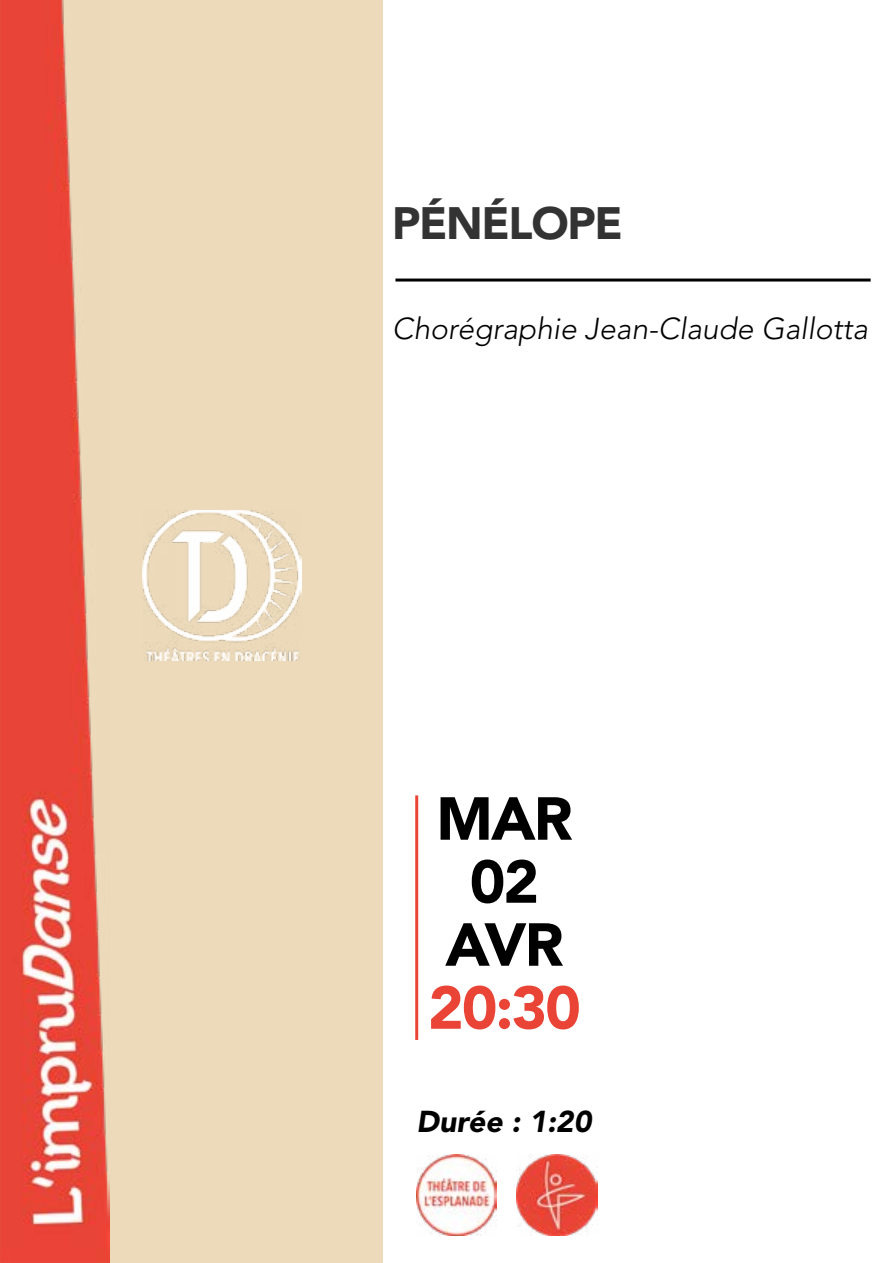
<style>
.page{position:relative;width:893px;height:1263px;background:#fff}
.page>*{position:absolute;margin:0;border:0;box-sizing:border-box;transform-origin:0 0}
.t1{font:900 60px/63px "Avenir LT Pro";letter-spacing:-.03em;color:#000;text-align:center}
.t2{font:900 60px "Avenir LT Pro";color:#e94436}
.t3{font:900 45px "Avenir LT Pro";letter-spacing:-.03em;color:#333}
.t4{font:italic 300 30px "Avenir LT Pro";color:#000}
.t5{font:italic 900 30px "Avenir LT Pro";color:#000}
</style>
<div class="page">
<hr style="left:395px;top:279px;width:476px;height:3px;background:#000">
<div style="left:0;top:0;width:383px;height:1263px;background:#ecdabb"></div>
<img style="left:417px;top:1155px;width:80px;height:80px">
<img style="left:516px;top:1155px;width:81px;height:80px">
<hr style="left:415px;top:795px;width:3px;height:245px;background:#e94436">
<img style="left:0;top:0;width:109px;height:1263px">
<img style="left:142px;top:510px;width:159px;height:151px">
<h2 class="t3" style="left:392px;top:197px;width:232px">PÉNÉLOPE</h2>
<p class="t4" style="left:392px;top:311px;width:477px">Chorégraphie Jean-Claude Gallotta</p>
<h1 class="t1" style="left:436px;top:787px;width:138px">MAR<br>02<br>AVR</h1>
<h1 class="t2" style="left:428px;top:971px;width:154px">20:30</h1>
<p class="t5" style="left:417px;top:1104px;width:176px">Durée : 1:20</p>
</div>
